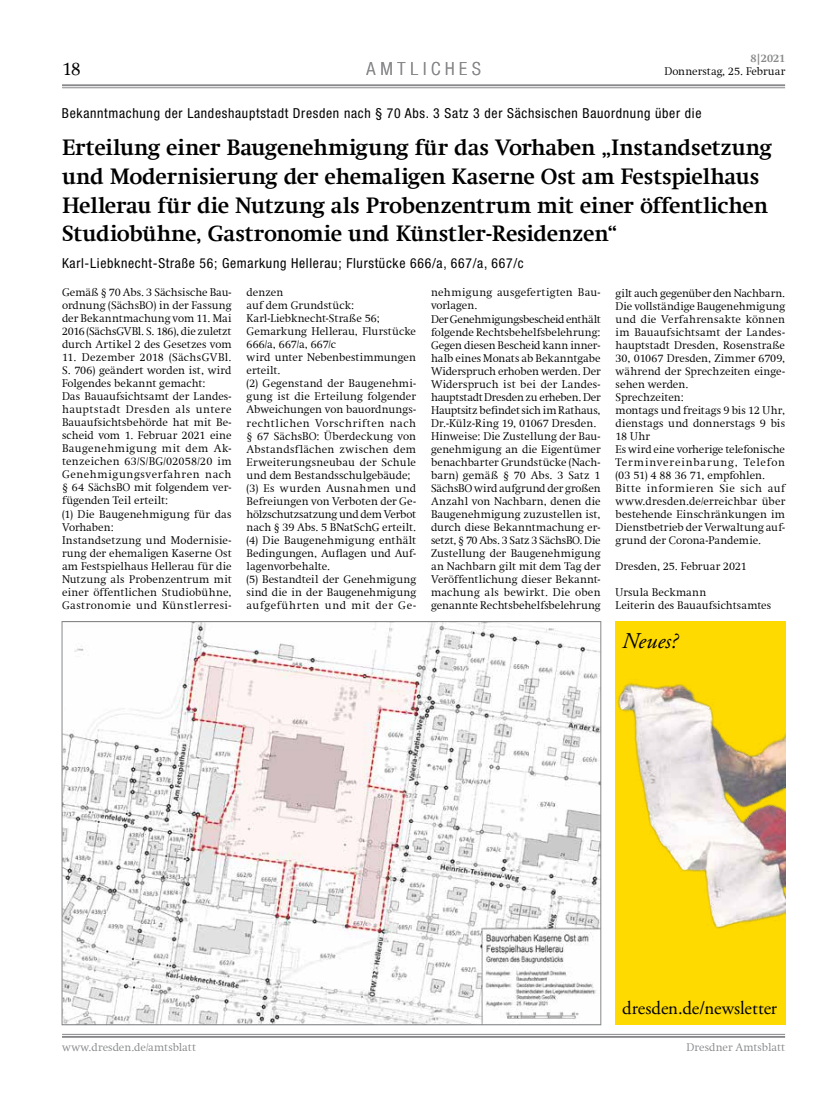
<style>
.page{position:relative;width:833px;height:1117px;background:#fff}
.page>*{position:absolute;margin:0;border:0;box-sizing:border-box;transform-origin:0 0}
.Über-3spaltig{font:700 22.5px/28.8px "Swift Com";letter-spacing:-.005em;color:#000}
.Über-2spaltig{font:italic 22.5px "Adobe Garamond Pro";color:#000}
.Über-2spaltig-2{font:18.75px "Adobe Garamond Pro";letter-spacing:-.005em;color:#000}
.t1{font:300 18.75px "Swift Com";color:#000}
.Rubriktitel{font:300 condensed 18.12px "Helvetica Neue";letter-spacing:.265em;color:#87888a}
.Dachzeile_amtl{font:condensed 13.75px "Helvetica Neue";letter-spacing:.05em;color:#000}
.Unterzeile_amtl{font:condensed 13.75px "Helvetica Neue";letter-spacing:.05em;color:#000}
.Fliesstext{font:300 11.25px/13px "Swift Com";letter-spacing:.005em;color:#000;text-align:justify}
.t2{font:300 11.25px "Swift Com";letter-spacing:.005em;color:#87888a}
.Fliesstext-2{font:300 11.25px/13px "Swift Com";letter-spacing:.025em;color:#000}
.t3{font:700 11.25px "Swift Com";color:#87888a}
</style>
<div class="page">
<hr style="left:62px;top:87px;width:723px;height:1px;background:#87888a">
<hr style="left:62px;top:84px;width:723px;height:2px;background:#87888a">
<hr style="left:62px;top:1033px;width:723px;height:1px;background:#87888a">
<hr style="left:62px;top:1035px;width:723px;height:2px;background:#87888a">
<img style="left:64px;top:623px;width:535px;height:399px">
<div style="left:615px;top:621px;width:170px;height:403px;background:#feda00"></div>
<img style="left:618px;top:683px;width:167px;height:246px">
<h2 class="t1" style="left:62px;top:58px;width:21px">18</h2>
<p class="Rubriktitel" style="left:366px;top:58px;width:116px">AMTLICHES</p>
<p class="t3" style="left:750px;top:52px;width:36px">8|2021</p>
<p class="Fliesstext" style="left:664px;top:65px;width:122px">Donnerstag, 25. Februar</p>
<p class="Dachzeile_amtl" style="left:62px;top:105px;width:641px">Bekanntmachung der Landeshauptstadt Dresden nach § 70 Abs. 3 Satz 3 der Sächsischen Bauordnung über die</p>
<p class="Über-3spaltig" style="left:62px;top:133px;width:711px">Erteilung einer Baugenehmigung für das Vorhaben „Instandsetzung und Modernisierung der ehemaligen Kaserne Ost am Festspielhaus Hellerau für die Nutzung als Probenzentrum mit einer öffentlichen Studiobühne, Gastronomie und Künstler-Residenzen“</p>
<p class="Unterzeile_amtl" style="left:62px;top:255px;width:463px">Karl-Liebknecht-Straße 56; Gemarkung Hellerau; Flurstücke 666/a, 667/a, 667/c</p>
<p class="Fliesstext" style="left:62px;top:286px;width:171px">Gemäß § 70 Abs. 3 Sächsische Bau&shy;ordnung (SächsBO) in der Fassung der Bekanntmachung vom 11. Mai 2016 (SächsGVBl. S. 186), die zuletzt durch Artikel 2 des Gesetzes vom</p>
<p class="Fliesstext" style="left:62px;top:351px;width:171px">11. Dezember 2018 (SächsGVBl.<br>S. 706) geändert worden ist, wird Folgendes bekannt gemacht:</p>
<p class="Fliesstext" style="left:62px;top:390px;width:171px">Das Bauaufsichtsamt der Landes&shy;hauptstadt Dresden als untere Bauaufsichtsbehörde hat mit Be&shy;scheid vom 1. Februar 2021 eine Baugenehmigung mit dem Ak&shy;tenzeichen 63/S/BG/02058/20 im Genehmigungsverfahren nach § 64 SächsBO mit folgendem ver&shy;fügenden Teil erteilt:</p>
<p class="Fliesstext" style="left:62px;top:507px;width:171px">(1) Die Baugenehmigung für das<br>Vorhaben:</p>
<p class="Fliesstext" style="left:62px;top:533px;width:171px">Instandsetzung und Modernisie&shy;rung der ehemaligen Kaserne Ost am Festspielhaus Hellerau für die Nutzung als Probenzentrum mit einer öffentlichen Studiobühne, Gastronomie und Künstlerresi-</p>
<p class="Fliesstext" style="left:246px;top:286px;width:38px">denzen</p>
<p class="Fliesstext" style="left:246px;top:299px;width:109px">auf dem Grundstück:</p>
<p class="Fliesstext" style="left:246px;top:312px;width:135px">Karl-Liebknecht-Straße 56;</p>
<p class="Fliesstext" style="left:246px;top:325px;width:171px">Gemarkung Hellerau, Flurstücke<br>666/a, 667/a, 667/c</p>
<p class="Fliesstext" style="left:246px;top:351px;width:171px">wird unter Nebenbestimmungen erteilt.</p>
<p class="Fliesstext" style="left:246px;top:377px;width:171px">(2) Gegenstand der Baugenehmi&shy;gung ist die Erteilung folgender Abweichungen von bauordnungs&shy;rechtlichen Vorschriften nach § 67 SächsBO: Überdeckung von Abstandsflächen zwischen dem Erweiterungsneubau der Schule und dem Bestandsschulgebäude;</p>
<p class="Fliesstext" style="left:246px;top:481px;width:171px">(3) Es wurden Ausnahmen und Befreiungen von Verboten der Ge&shy;hölzschutzsatzung und dem Verbot nach § 39 Abs. 5 BNatSchG erteilt.</p>
<p class="Fliesstext" style="left:246px;top:533px;width:171px">(4) Die Baugenehmigung enthält Bedingungen, Auflagen und Auf&shy;lagenvorbehalte.</p>
<p class="Fliesstext" style="left:246px;top:572px;width:171px">(5) Bestandteil der Genehmigung sind die in der Baugenehmigung aufgeführten und mit der Ge-</p>
<p class="Fliesstext-2" style="left:431px;top:286px;width:171px">nehmigung ausgefertigten Bau&shy;vorlagen.</p>
<p class="Fliesstext" style="left:431px;top:312px;width:171px">Der Genehmigungsbescheid enthält folgende Rechtsbehelfsbelehrung:</p>
<p class="Fliesstext" style="left:431px;top:338px;width:171px">Gegen diesen Bescheid kann inner&shy;halb eines Monats ab Bekanntgabe Widerspruch erhoben werden. Der Widerspruch ist bei der Landes&shy;hauptstadt Dresden zu erheben. Der Hauptsitz befindet sich im Rathaus, Dr.-Külz-Ring 19, 01067 Dresden.</p>
<p class="Fliesstext" style="left:431px;top:429px;width:171px">Hinweise: Die Zustellung der Bau&shy;genehmigung an die Eigentümer benachbarter Grundstücke (Nach&shy;barn) gemäß § 70 Abs. 3 Satz 1<br>SächsBO wird aufgrund der großen Anzahl von Nachbarn, denen die Baugenehmigung zuzustellen ist, durch diese Bekanntmachung er&shy;setzt, § 70 Abs. 3 Satz 3 SächsBO. Die Zustellung der Baugenehmigung an Nachbarn gilt mit dem Tag der Veröffentlichung dieser Bekannt&shy;machung als bewirkt. Die oben genannte Rechtsbehelfsbelehrung</p>
<p class="Fliesstext" style="left:615px;top:286px;width:171px">gilt auch gegenüber den Nachbarn.</p>
<p class="Fliesstext" style="left:615px;top:299px;width:171px">Die vollständige Baugenehmigung und die Verfahrensakte können im Bauaufsichtsamt der Landes&shy;hauptstadt Dresden, Rosenstraße 30, 01067 Dresden, Zimmer 6709, während der Sprechzeiten einge&shy;sehen werden.</p>
<p class="Fliesstext" style="left:615px;top:390px;width:70px">Sprechzeiten:</p>
<p class="Fliesstext" style="left:615px;top:403px;width:171px">montags und freitags 9 bis 12 Uhr, dienstags und donnerstags 9 bis 18 Uhr</p>
<p class="Fliesstext" style="left:615px;top:442px;width:171px">Es wird eine vorherige telefonische Terminvereinbarung, Telefon (03 51) 4 88 36 71, empfohlen.</p>
<p class="Fliesstext" style="left:615px;top:481px;width:171px">Bitte informieren Sie sich auf www.dresden.de/erreichbar über bestehende Einschränkungen im Dienstbetrieb der Verwaltung auf&shy;grund der Corona-Pandemie.</p>
<p class="Fliesstext" style="left:615px;top:559px;width:133px">Dresden, 25. Februar 2021</p>
<p class="Fliesstext" style="left:615px;top:585px;width:92px">Ursula Beckmann</p>
<p class="Fliesstext" style="left:615px;top:598px;width:157px">Leiterin des Bauaufsichtsamtes</p>
<p class="Über-2spaltig" style="left:622px;top:627px;width:57px">Neues?</p>
<p class="Über-2spaltig-2" style="left:622px;top:996px;width:157px">dresden.de/newsletter</p>
<p class="t2" style="left:62px;top:1040px;width:135px">www.dresden.de/amtsblatt</p>
<p class="t2" style="left:686px;top:1040px;width:100px">Dresdner Amtsblatt</p>
</div>
